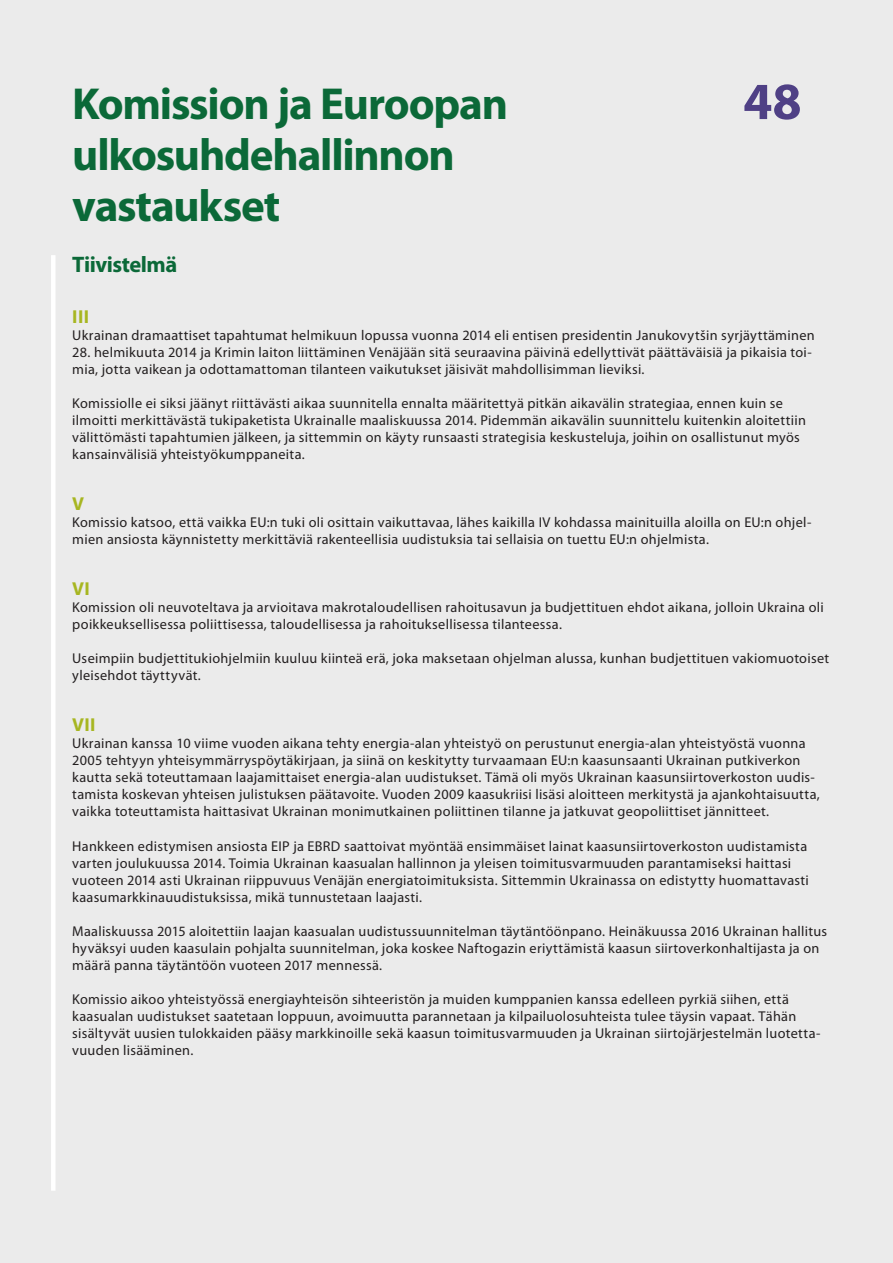
<style>
.page{position:relative;width:893px;height:1263px;background:#ebebeb}
.page>*{position:absolute;margin:0;border:0;box-sizing:border-box;transform-origin:0 0}
.t1{font:700 52.5px "Myriad Pro";color:#4f4085}
.K_01_-_REP_TITRE_1{font:700 45px/51px "Myriad Pro";letter-spacing:-.025em;color:#0b6938}
.K_02_-_REP_TITRE_1_1{font:700 22.5px "Myriad Pro";letter-spacing:-.025em;color:#0b6938}
.K_03_-_REP_CHIFFRE{font:700 18.75px "Myriad Pro";letter-spacing:.02em;color:#a7b621}
.K_04_-_REP_TEXTE_COU{font:14.25px/17px "Myriad Pro";letter-spacing:.02em;color:#231f20}
</style>
<div class="page">
<div style="left:51px;top:255px;width:5px;height:936px;background:#fff"></div>
<p class="K_01_-_REP_TITRE_1" style="left:72px;top:77px;width:437px">Komission ja Euroopan</p>
<p class="t1" style="left:743px;top:67px;width:60px">48</p>
<p class="K_01_-_REP_TITRE_1" style="left:72px;top:128px;width:384px">ulkosuhdehallinnon vastaukset</p>
<p class="K_02_-_REP_TITRE_1_1" style="left:72px;top:250px;width:107px">Tiivistelmä</p>
<p class="K_03_-_REP_CHIFFRE" style="left:72px;top:305px;width:18px">III</p>
<p class="K_04_-_REP_TEXTE_COU" style="left:72px;top:327px;width:744px">Ukrainan dramaattiset tapahtumat helmikuun lopussa vuonna 2014 eli entisen presidentin Janukovytšin syrjäyttäminen</p>
<p class="K_04_-_REP_TEXTE_COU" style="left:72px;top:344px;width:741px">28. helmikuuta 2014 ja Krimin laiton liittäminen Venäjään sitä seuraavina päivinä edellyttivät päättäväisiä ja pikaisia toi&shy;mia, jotta vaikean ja odottamattoman tilanteen vaikutukset jäisivät mahdollisimman lieviksi.</p>
<p class="K_04_-_REP_TEXTE_COU" style="left:72px;top:395px;width:735px">Komissiolle ei siksi jäänyt riittävästi aikaa suunnitella ennalta määritettyä pitkän aikavälin strategiaa, ennen kuin se ilmoitti merkittävästä tukipaketista Ukrainalle maaliskuussa 2014. Pidemmän aikavälin suunnittelu kuitenkin aloitettiin välittömästi tapahtumien jälkeen, ja sittemmin on käyty runsaasti strategisia keskusteluja, joihin on osallistunut myös kansainvälisiä yhteistyökumppaneita.</p>
<p class="K_03_-_REP_CHIFFRE" style="left:72px;top:492px;width:13px">V</p>
<p class="K_04_-_REP_TEXTE_COU" style="left:72px;top:514px;width:741px">Komissio katsoo, että vaikka EU:n tuki oli osittain vaikuttavaa, lähes kaikilla IV kohdassa mainituilla aloilla on EU:n ohjel&shy;mien ansiosta käynnistetty merkittäviä rakenteellisia uudistuksia tai sellaisia on tuettu EU:n ohjelmista.</p>
<p class="K_03_-_REP_CHIFFRE" style="left:72px;top:577px;width:19px">VI</p>
<p class="K_04_-_REP_TEXTE_COU" style="left:72px;top:599px;width:753px">Komission oli neuvoteltava ja arvioitava makrotaloudellisen rahoitusavun ja budjettituen ehdot aikana, jolloin Ukraina oli poikkeuksellisessa poliittisessa, taloudellisessa ja rahoituksellisessa tilanteessa.</p>
<p class="K_04_-_REP_TEXTE_COU" style="left:72px;top:650px;width:758px">Useimpiin budjettitukiohjelmiin kuuluu kiinteä erä, joka maksetaan ohjelman alussa, kunhan budjettituen vakiomuotoiset yleisehdot täyttyvät.</p>
<p class="K_03_-_REP_CHIFFRE" style="left:72px;top:713px;width:25px">VII</p>
<p class="K_04_-_REP_TEXTE_COU" style="left:72px;top:735px;width:749px">Ukrainan kanssa 10 viime vuoden aikana tehty energia-alan yhteistyö on perustunut energia-alan yhteistyöstä vuonna 2005 tehtyyn yhteisymmärryspöytäkirjaan, ja siinä on keskitytty turvaamaan EU:n kaasunsaanti Ukrainan putkiverkon kautta sekä toteuttamaan laajamittaiset energia-alan uudistukset. Tämä oli myös Ukrainan kaasunsiirtoverkoston uudis&shy;tamista koskevan yhteisen julistuksen päätavoite. Vuoden 2009 kaasukriisi lisäsi aloitteen merkitystä ja ajankohtaisuutta, vaikka toteuttamista haittasivat Ukrainan monimutkainen poliittinen tilanne ja jatkuvat geopoliittiset jännitteet.</p>
<p class="K_04_-_REP_TEXTE_COU" style="left:72px;top:837px;width:738px">Hankkeen edistymisen ansiosta EIP ja EBRD saattoivat myöntää ensimmäiset lainat kaasunsiirtoverkoston uudistamista varten joulukuussa 2014. Toimia Ukrainan kaasualan hallinnon ja yleisen toimitusvarmuuden parantamiseksi haittasi vuoteen 2014 asti Ukrainan riippuvuus Venäjän energiatoimituksista. Sittemmin Ukrainassa on edistytty huomattavasti kaasumarkkinauudistuksissa, mikä tunnustetaan laajasti.</p>
<p class="K_04_-_REP_TEXTE_COU" style="left:72px;top:922px;width:756px">Maaliskuussa 2015 aloitettiin laajan kaasualan uudistussuunnitelman täytäntöönpano. Heinäkuussa 2016 Ukrainan hallitus hyväksyi uuden kaasulain pohjalta suunnitelman, joka koskee Naftogazin eriyttämistä kaasun siirtoverkonhaltijasta ja on määrä panna täytäntöön vuoteen 2017 mennessä.</p>
<p class="K_04_-_REP_TEXTE_COU" style="left:72px;top:990px;width:750px">Komissio aikoo yhteistyössä energiayhteisön sihteeristön ja muiden kumppanien kanssa edelleen pyrkiä siihen, että kaasualan uudistukset saatetaan loppuun, avoimuutta parannetaan ja kilpailuolosuhteista tulee täysin vapaat. Tähän sisältyvät uusien tulokkaiden pääsy markkinoille sekä kaasun toimitusvarmuuden ja Ukrainan siirtojärjestelmän luotetta&shy;vuuden lisääminen.</p>
</div>
